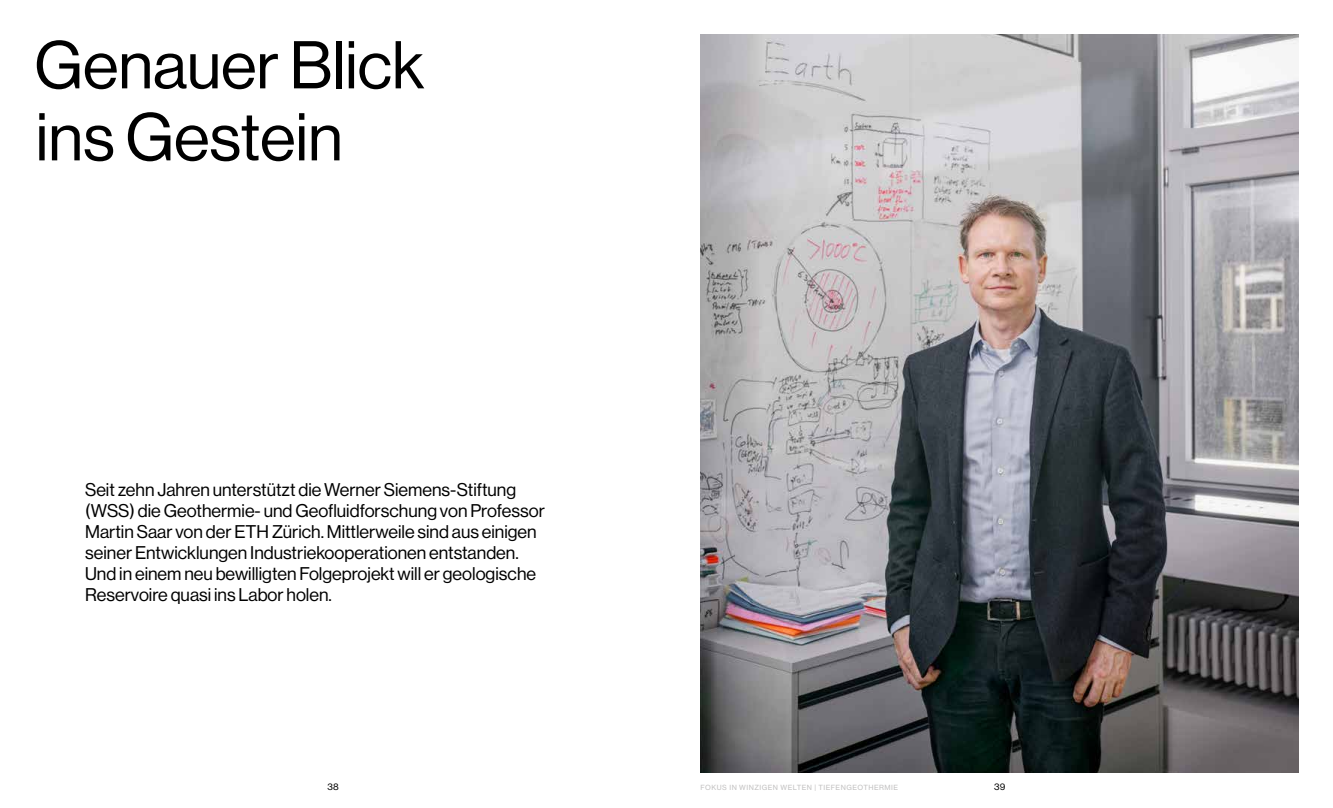
<style>
.page{position:relative;width:1333px;height:808px;background:#fff}
.page>*{position:absolute;margin:0;border:0;box-sizing:border-box;transform-origin:0 0}
.t1{font:66px/72px "N Haas Grotesk DS Std 55 Rg";color:#000}
.t2{font:18px/21px "N Haas Grotesk DS Std 55 Rg";color:#000}
.t3{font:9px "N Haas Grotesk TX Std 55 Rg";color:#000}
.t4{font:7px "N Haas Grotesk TX Std 55 Rg";letter-spacing:.065em;color:#c2c1c1}
</style>
<div class="page">
<img style="left:700px;top:34px;width:598px;height:738px">
<h1 class="t1" style="left:34px;top:30px;width:391px">Genauer Blick ins Gestein</h1>
<p class="t2" style="left:85px;top:480px;width:461px">Seit zehn Jahren unterstützt die Werner Siemens-Stiftung (WSS) die Geothermie- und Geofluidforschung von Professor Martin Saar von der ETH Zürich. Mittlerweile sind aus einigen seiner Entwicklungen Industriekooperationen entstanden.<br>Und in einem neu bewilligten Folgeprojekt will er geologische Reservoire quasi ins Labor holen.</p>
<p class="t3" style="left:327px;top:781px;width:13px">38</p>
<p class="t3" style="left:994px;top:781px;width:13px">39</p>
<p class="t4" style="left:700px;top:783px;width:199px">FOKUS IN WINZIGEN WELTEN | TIEFENGEOTHERMIE</p>
</div>
